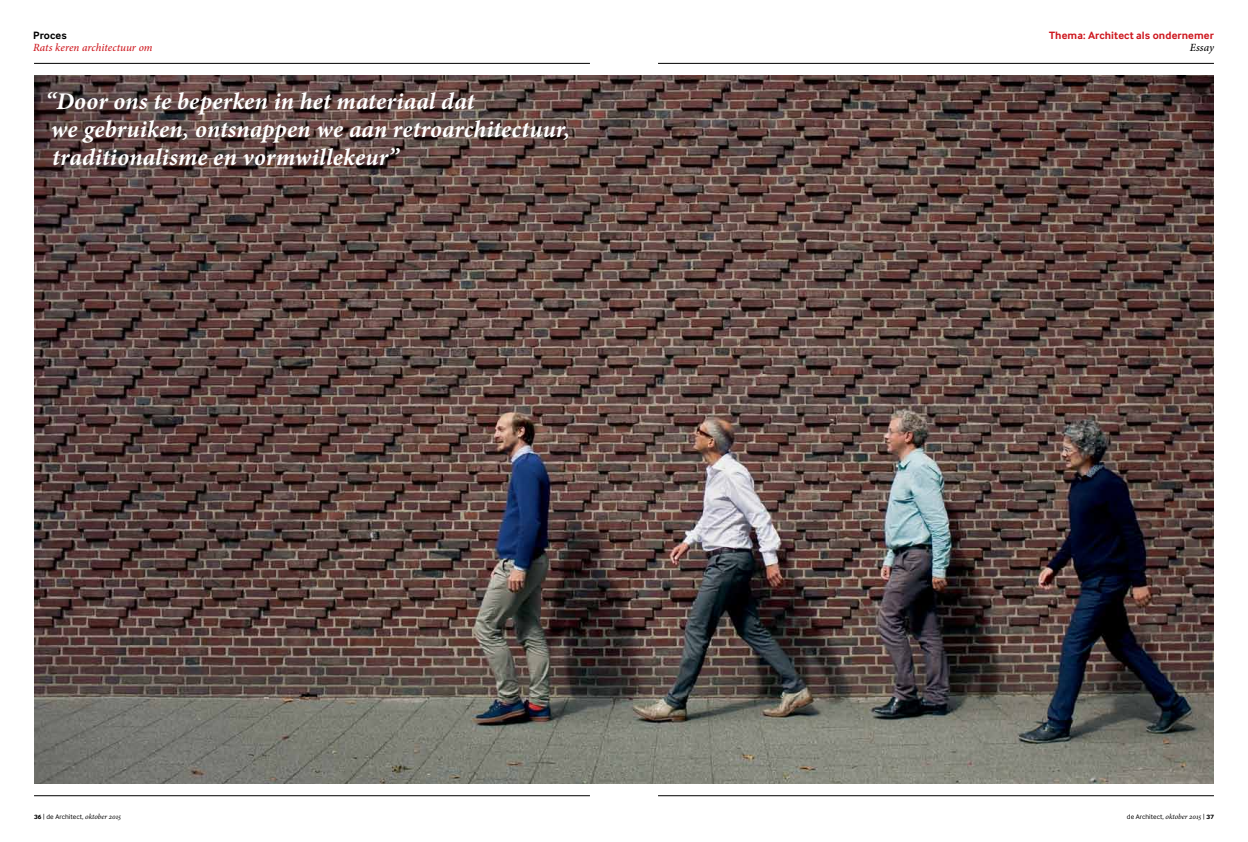
<style>
.page{position:relative;width:1248px;height:842px;background:#fff}
.page>*{position:absolute;margin:0;border:0;box-sizing:border-box;transform-origin:0 0}
.t1{font:italic 700 24px/28px "Minion Pro";letter-spacing:.005em;color:#fff}
.t2{font:700 11px "Inter Face Typo";letter-spacing:.01em;color:#ce171e}
.t3{font:italic 500 11px "Minion Pro";color:#ce171e}
.t4{font:700 11px "Inter Face Typo";letter-spacing:.01em;color:#000}
.t5{font:italic 500 11px "Minion Pro";letter-spacing:.005em;color:#000}
.t6{font:7px "Inter Face Typo";letter-spacing:.01em;color:#000}
.s1{font-weight:700;font-size:8.2px}
.s2{font-family:"Minion Pro";font-style:italic;font-size:7.5px}
</style>
<div class="page">
<img style="left:34px;top:75px;width:1179px;height:708px">
<hr style="left:34px;top:63px;width:556px;height:1px;background:#000">
<hr style="left:34px;top:795px;width:556px;height:1px;background:#000">
<hr style="left:658px;top:63px;width:555px;height:1px;background:#000">
<hr style="left:658px;top:795px;width:555px;height:1px;background:#000">
<p class="t4" style="left:33px;top:29px;width:35px">Proces</p>
<p class="t3" style="left:33px;top:40px;width:121px">Rats keren architectuur om</p>
<p class="t1" style="left:46px;top:87px;width:526px">“Door ons te beperken in het materiaal dat<br>we gebruiken, ontsnappen we aan retroarchitectuur, traditionalisme en vormwillekeur”</p>
<p class="t2" style="left:1048px;top:29px;width:166px">Thema: Architect als ondernemer</p>
<p class="t5" style="left:1189px;top:40px;width:26px">Essay</p>
<p class="t6" style="left:34px;top:813px;width:89px"><span class="s1">36</span> | de Architect, <span class="s2">oktober 2015</span></p>
<p class="t6" style="left:1126px;top:813px;width:88px">de Architect, <span class="s2">oktober 2015</span> | <span class="s1">37</span></p>
</div>
